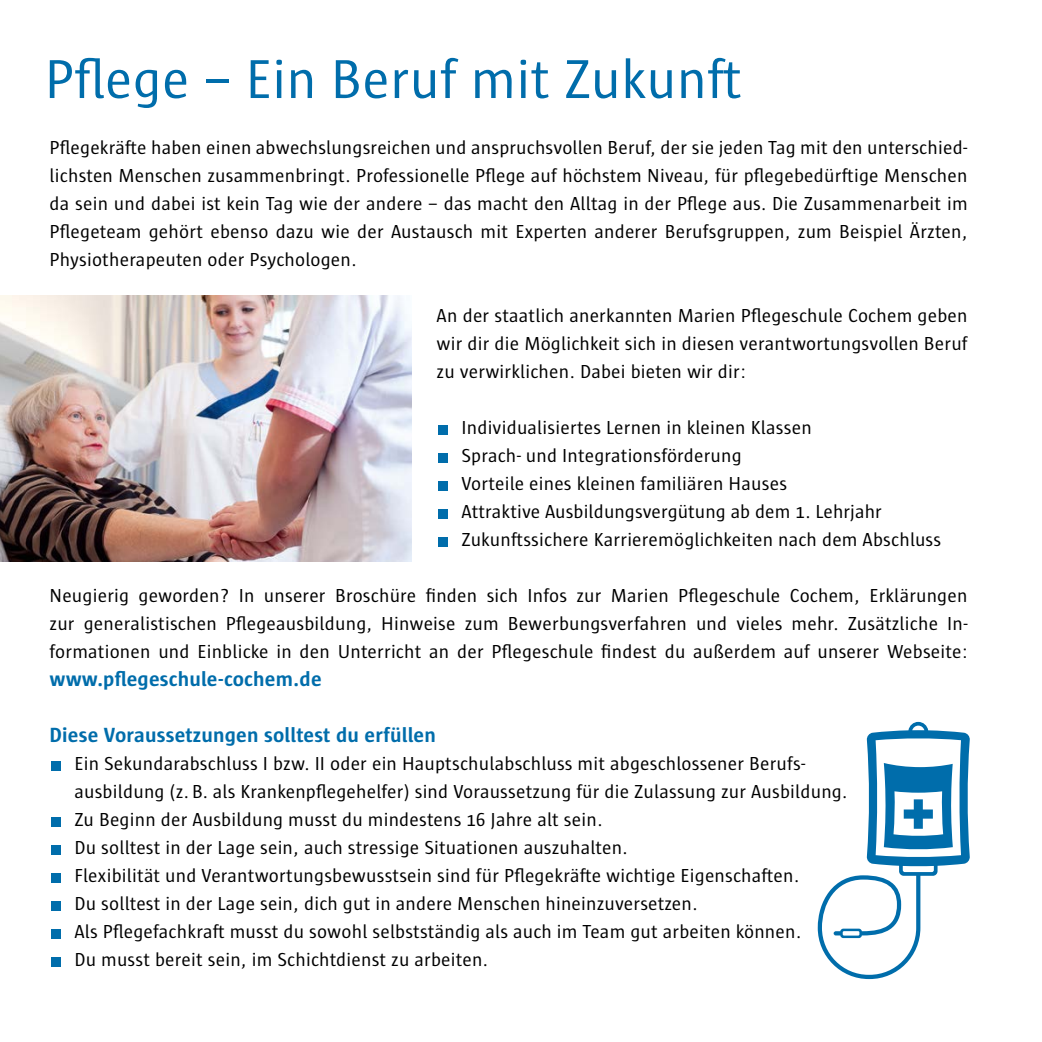
<style>
.page{position:relative;width:1042px;height:1042px;background:#fff}
.page>*{position:absolute;margin:0;border:0;box-sizing:border-box;transform-origin:0 0}
.t1{font:56px "Sun";letter-spacing:.005em;color:#006dab}
.t2{font:700 21px "Sun";letter-spacing:.01em;color:#006dab}
.t3{font:19.25px/28px "Sun";letter-spacing:.01em;color:#000;text-align:justify}
</style>
<div class="page">
<img style="left:0;top:295px;width:412px;height:266px">
<div style="left:439px;top:425px;width:9px;height:9px;background:#006dab"></div>
<div style="left:439px;top:453px;width:9px;height:9px;background:#006dab"></div>
<div style="left:439px;top:481px;width:9px;height:9px;background:#006dab"></div>
<div style="left:439px;top:509px;width:9px;height:9px;background:#006dab"></div>
<div style="left:439px;top:537px;width:9px;height:9px;background:#006dab"></div>
<div style="left:52px;top:761px;width:9px;height:9px;background:#006dab"></div>
<div style="left:52px;top:817px;width:9px;height:9px;background:#006dab"></div>
<div style="left:52px;top:845px;width:9px;height:9px;background:#006dab"></div>
<div style="left:52px;top:873px;width:9px;height:9px;background:#006dab"></div>
<div style="left:52px;top:901px;width:9px;height:9px;background:#006dab"></div>
<div style="left:52px;top:929px;width:9px;height:9px;background:#006dab"></div>
<div style="left:52px;top:957px;width:9px;height:9px;background:#006dab"></div>
<svg style="left:818px;top:722px;width:152px;height:257px"></svg>
<h1 class="t1" style="left:45px;top:48px;width:699px">Pflege – Ein Beruf mit Zukunft</h1>
<p class="t3" style="left:50px;top:133px;width:919px">Pflegekräfte haben einen abwechslungsreichen und anspruchsvollen Beruf, der sie jeden Tag mit den unterschied&shy;lichsten Menschen zusammenbringt. Professionelle Pflege auf höchstem Niveau, für pflegebedürftige Menschen da sein und dabei ist kein Tag wie der andere – das macht den Alltag in der Pflege aus. Die Zusammenarbeit im Pflegeteam gehört ebenso dazu wie der Austausch mit Experten anderer Berufsgruppen, zum Beispiel Ärzten, Physiotherapeuten oder Psychologen.</p>
<p class="t3" style="left:437px;top:301px;width:532px">An der staatlich anerkannten Marien Pflegeschule Cochem geben wir dir die Möglichkeit sich in diesen verantwortungsvollen Beruf zu verwirklichen. Dabei bieten wir dir:</p>
<p class="t3" style="left:461px;top:413px;width:481px;text-align:left">Individualisiertes Lernen in kleinen Klassen<br>Sprach- und Integrationsförderung<br>Vorteile eines kleinen familiären Hauses<br>Attraktive Ausbildungsvergütung ab dem 1. Lehrjahr Zukunftssichere Karrieremöglichkeiten nach dem Abschluss</p>
<p class="t3" style="left:50px;top:581px;width:919px">Neugierig geworden? In unserer Broschüre finden sich Infos zur Marien Pflegeschule Cochem, Erklärungen zur generalistischen Pflegeausbildung, Hinweise zum Bewerbungsverfahren und vieles mehr. Zusätzliche In&shy;formationen und Einblicke in den Unterricht an der Pflegeschule findest du außerdem auf unserer Webseite:</p>
<p class="t2" style="left:50px;top:667px;width:274px">www.pflegeschule-cochem.de</p>
<p class="t2" style="left:50px;top:723px;width:388px">Diese Voraussetzungen solltest du erfüllen</p>
<p class="t3" style="left:74px;top:749px;width:774px;text-align:left">Ein Sekundarabschluss I bzw. II oder ein Hauptschulabschluss mit abgeschlossener Berufs&shy;ausbildung (z. B. als Krankenpflegehelfer) sind Voraussetzung für die Zulassung zur Ausbildung.<br>Zu Beginn der Ausbildung musst du mindestens 16 Jahre alt sein.<br>Du solltest in der Lage sein, auch stressige Situationen auszuhalten.<br>Flexibilität und Verantwortungsbewusstsein sind für Pflegekräfte wichtige Eigenschaften.<br>Du solltest in der Lage sein, dich gut in andere Menschen hineinzuversetzen.<br>Als Pflegefachkraft musst du sowohl selbstständig als auch im Team gut arbeiten können.<br>Du musst bereit sein, im Schichtdienst zu arbeiten.</p>
</div>
